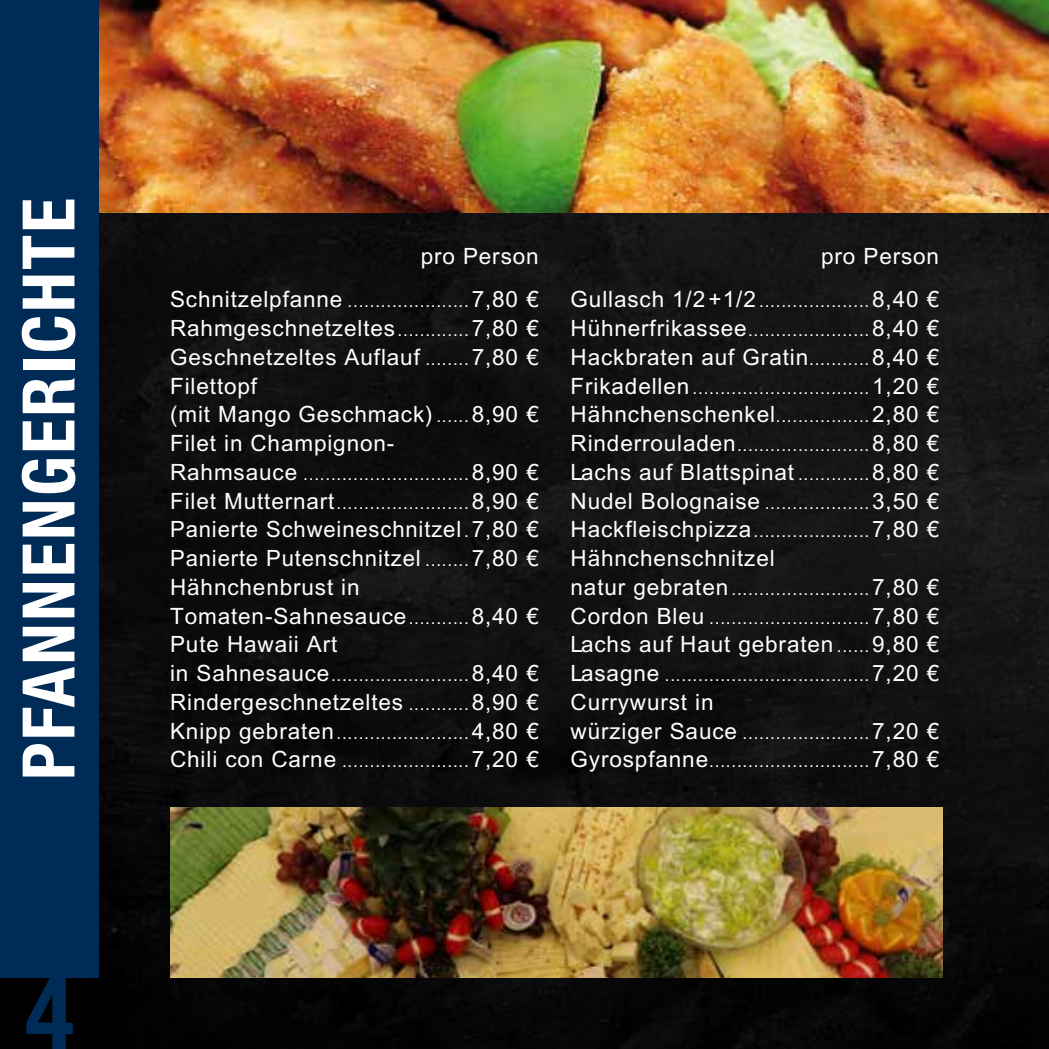
<style>
.page{position:relative;width:1049px;height:1049px;background:#fff}
.page>*{position:absolute;margin:0;border:0;box-sizing:border-box;transform-origin:0 0}
.t1{font:700 condensed 102.5px "Helvetica Neue LT Std";color:#002b56}
.t2{font:700 condensed 72.5px "Helvetica Neue LT Std";letter-spacing:.03em;color:#fff}
.t3{font:22.5px/28.8px "Dixon";letter-spacing:.04em;color:#fff}
.t4{font:17.5px/28.8px "Dixon";color:#fff}
.s1{font-size:22.5px}
.s2{font-family:"Helvetica Neue LT Std";font-size:22.5px}
.s3{font-size:17.5px}
.s4{font-family:"Helvetica Neue LT Std"}
</style>
<div class="page">
<img style="left:0;top:213px;width:1049px;height:836px">
<div style="left:0;top:0;width:99px;height:978px;background:#002b56"></div>
<img style="left:99px;top:0;width:950px;height:213px">
<img style="left:170px;top:807px;width:773px;height:170px">
<h2 class="t2" style="left:5px;top:780px;width:584px;rotate:-90deg">PFANNENGERICHTE</h2>
<h1 class="t1" style="left:25px;top:950px;width:51px">4</h1>
<p class="t3" style="left:421px;top:242px;width:119px">pro Person</p>
<p class="t4" style="left:170px;top:287px;width:370px"><span class="s1">Schnitzelpfanne</span> ......................<span class="s1">7,80</span> <span class="s2">€</span></p>
<p class="t3" style="left:170px;top:314px;width:370px">Rahmgeschnetzeltes<span class="s3">.............</span>7,80 <span class="s4">€<br></span>Geschnetzeltes Auflauf <span class="s3">........</span>7,80 <span class="s4">€<br></span>Filettopf<br>(mit Mango Geschmack) <span class="s3">......</span>8,90 <span class="s4">€<br></span>Filet in Champignon-</p>
<p class="t4" style="left:170px;top:459px;width:370px"><span class="s1">Rahmsauce</span> ..............................<span class="s1">8,90</span> <span class="s2">€<br></span><span class="s1">Filet Mutternart</span>........................<span class="s1">8,90</span> <span class="s2">€</span></p>
<p class="t3" style="left:170px;top:515px;width:370px">Panierte Schweineschnitzel <span class="s3">.</span>7,80 <span class="s4">€<br></span>Panierte Putenschnitzel <span class="s3">........</span>7,80 <span class="s4">€<br></span>Hähnchenbrust in<br>Tomaten-Sahnesauce<span class="s3">...........</span>8,40 <span class="s4">€<br></span>Pute Hawaii Art</p>
<p class="t4" style="left:170px;top:660px;width:370px"><span class="s1">in Sahnesauce</span>.........................<span class="s1">8,40</span> <span class="s2">€</span></p>
<p class="t3" style="left:170px;top:687px;width:370px">Rindergeschnetzeltes <span class="s3">...........</span>8,90 <span class="s4">€</span></p>
<p class="t4" style="left:170px;top:718px;width:370px"><span class="s1">Knipp gebraten</span>........................<span class="s1">4,80</span> <span class="s2">€<br></span><span class="s1">Chili con Carne</span> .......................<span class="s1">7,20</span> <span class="s2">€</span></p>
<p class="t3" style="left:821px;top:242px;width:119px">pro Person</p>
<p class="t4" style="left:570px;top:287px;width:370px"><span class="s1">Gullasch 1/2+1/2</span> ....................<span class="s1">8,40</span> <span class="s2">€<br></span><span class="s1">Hühnerfrikassee</span>......................<span class="s1">8,40</span> <span class="s2">€</span></p>
<p class="t3" style="left:570px;top:342px;width:370px">Hackbraten auf Gratin<span class="s3">...........</span>8,40 <span class="s4">€</span></p>
<p class="t4" style="left:570px;top:373px;width:370px"><span class="s1">Frikadellen</span> ................................<span class="s1">1,20</span> <span class="s2">€</span></p>
<p class="t3" style="left:570px;top:400px;width:370px">Hähnchenschenkel<span class="s3">.................</span>2,80 <span class="s4">€</span></p>
<p class="t4" style="left:570px;top:430px;width:370px"><span class="s1">Rinderrouladen</span>........................<span class="s1">8,80</span> <span class="s2">€</span></p>
<p class="t3" style="left:570px;top:457px;width:370px">Lachs auf Blattspinat <span class="s3">.............</span>8,80 <span class="s4">€<br></span>Nudel Bolognaise <span class="s3">...................</span>3,50 <span class="s4">€</span></p>
<p class="t4" style="left:570px;top:517px;width:370px"><span class="s1">Hackfleischpizza</span>.....................<span class="s1">7,80</span> <span class="s2">€</span></p>
<p class="t3" style="left:570px;top:544px;width:206px">Hähnchenschnitzel</p>
<p class="t4" style="left:570px;top:574px;width:370px"><span class="s1">natur gebraten</span> .........................<span class="s1">7,80</span> <span class="s2">€<br></span><span class="s1">Cordon Bleu</span> .............................<span class="s1">7,80</span> <span class="s2">€</span></p>
<p class="t3" style="left:570px;top:630px;width:370px">Lachs auf Haut gebraten <span class="s3">......</span>9,80 <span class="s4">€</span></p>
<p class="t4" style="left:570px;top:660px;width:370px"><span class="s1">Lasagne</span> .....................................<span class="s1">7,20</span> <span class="s2">€</span></p>
<p class="t3" style="left:570px;top:687px;width:145px">Currywurst in</p>
<p class="t4" style="left:570px;top:718px;width:370px"><span class="s1">würziger Sauce</span> .......................<span class="s1">7,20</span> <span class="s2">€</span></p>
<p class="t4" style="left:570px;top:747px;width:370px"><span class="s1">Gyrospfanne</span>.............................<span class="s1">7,80</span> <span class="s2">€</span></p>
</div>
